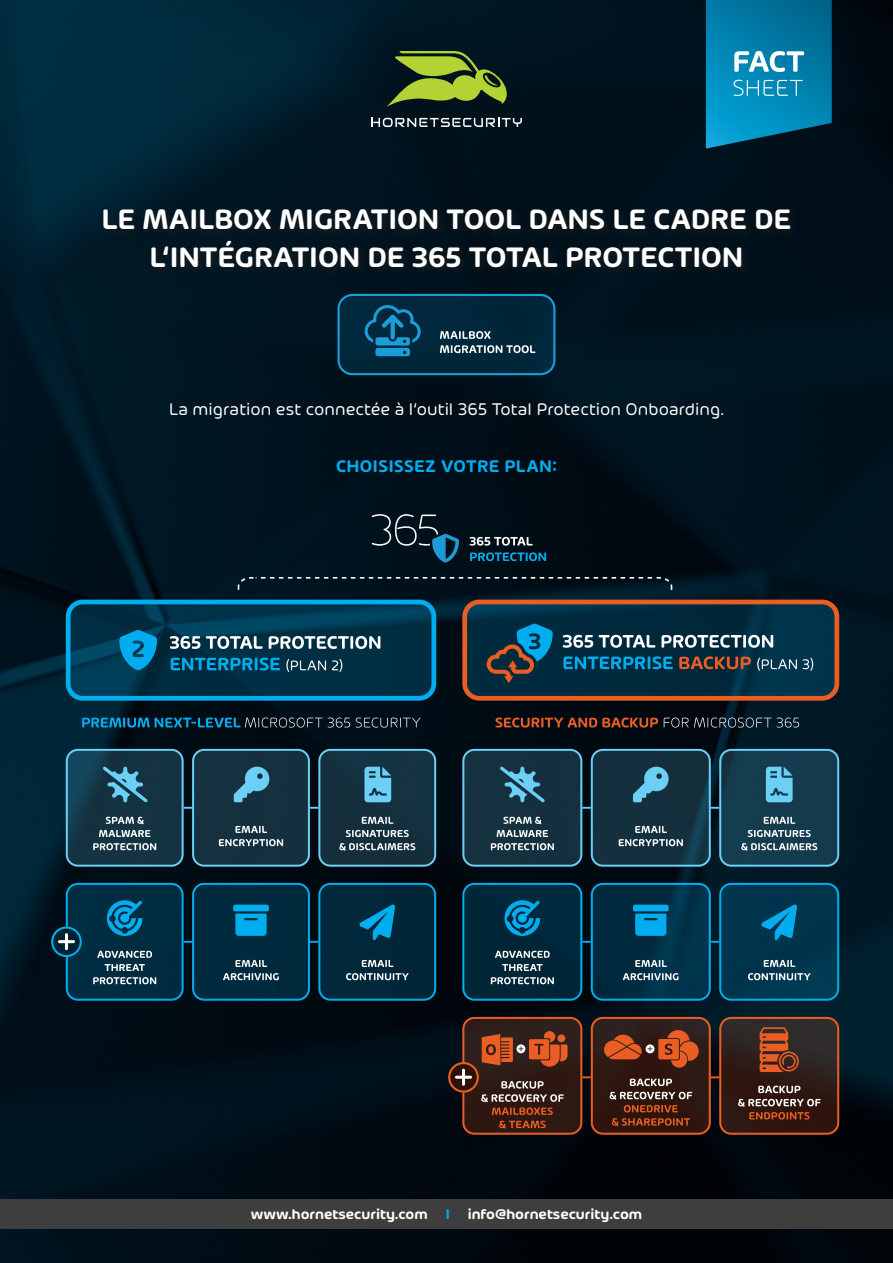
<style>
.page{position:relative;width:893px;height:1263px;background:#fff}
.page>*{position:absolute;margin:0;border:0;box-sizing:border-box;transform-origin:0 0}
.t1{font:600 30px/37.5px "Hornet";letter-spacing:-.01em;color:#fff;text-align:center}
.t2{font:18px "Hornet";color:#fff}
.t3{font:600 18px "Hornet";letter-spacing:.015em;color:#00aeef}
.t4{font:600 15px "Hornet";color:#fff}
.s1{color:#00aeef}
</style>
<div class="page">
<img style="left:0;top:0;width:893px;height:1263px">
<div style="left:100px;top:205px;width:700px;height:72px;background:#05151f"></div>
<svg style="left:371px;top:118px;width:151px;height:9px"></svg>
<svg style="left:386px;top:51px;width:123px;height:56px;background:#566e28"></svg>
<svg style="left:706px;top:0;width:126px;height:149px;background:#0c7ea6"></svg>
<svg style="left:470px;top:552px;width:76px;height:10px"></svg>
<svg style="left:470px;top:536px;width:63px;height:10px"></svg>
<svg style="left:372px;top:513px;width:87px;height:50px;background:#162f3d"></svg>
<svg style="left:237px;top:576px;width:436px;height:15px;background:#0e1e29"></svg>
<div style="left:67px;top:884px;width:116px;height:116px;background:#002c40;border-radius:11px"></div>
<div style="left:66px;top:883px;width:118px;height:118px;border:2px solid #00aeef;border-radius:11px"></div>
<svg style="left:93px;top:964px;width:63px;height:21px"></svg>
<svg style="left:97px;top:950px;width:55px;height:8px"></svg>
<div style="left:319px;top:884px;width:116px;height:116px;background:#00273a;border-radius:11px"></div>
<div style="left:318px;top:883px;width:118px;height:118px;border:2px solid #00aeef;border-radius:11px"></div>
<svg style="left:346px;top:960px;width:63px;height:21px"></svg>
<div style="left:193px;top:884px;width:116px;height:116px;background:#002a3e;border-radius:11px"></div>
<div style="left:192px;top:883px;width:118px;height:118px;border:2px solid #00aeef;border-radius:11px"></div>
<svg style="left:223px;top:960px;width:56px;height:21px"></svg>
<svg style="left:67px;top:750px;width:116px;height:116px;background:#143646"></svg>
<div style="left:66px;top:749px;width:118px;height:118px;border:2px solid #6bcff6;border-radius:11px"></div>
<svg style="left:93px;top:830px;width:63px;height:21px"></svg>
<svg style="left:106px;top:816px;width:38px;height:8px"></svg>
<div style="left:193px;top:750px;width:116px;height:116px;background:#15303f;border-radius:11px"></div>
<div style="left:192px;top:749px;width:118px;height:118px;border:2px solid #6bcff6;border-radius:11px"></div>
<svg style="left:219px;top:826px;width:64px;height:21px"></svg>
<div style="left:319px;top:750px;width:116px;height:116px;background:#14303f;border-radius:11px"></div>
<div style="left:318px;top:749px;width:118px;height:118px;border:2px solid #6bcff6;border-radius:11px"></div>
<svg style="left:68px;top:602px;width:366px;height:96px;background:#00334a"></svg>
<div style="left:66px;top:600px;width:370px;height:101px;border:5px solid #00aeef;border-radius:15px"></div>
<svg style="left:184px;top:807px;width:8px;height:2px"></svg>
<svg style="left:310px;top:807px;width:8px;height:2px"></svg>
<svg style="left:184px;top:941px;width:8px;height:2px"></svg>
<svg style="left:310px;top:941px;width:8px;height:2px"></svg>
<svg style="left:339px;top:817px;width:76px;height:34px"></svg>
<svg style="left:82px;top:717px;width:339px;height:11px;background:#154155"></svg>
<svg style="left:103px;top:767px;width:45px;height:35px;background:#356f87"></svg>
<svg style="left:234px;top:767px;width:35px;height:35px"></svg>
<svg style="left:364px;top:767px;width:27px;height:35px"></svg>
<svg style="left:107px;top:900px;width:36px;height:36px"></svg>
<svg style="left:359px;top:904px;width:36px;height:36px"></svg>
<svg style="left:233px;top:905px;width:36px;height:31px"></svg>
<svg style="left:286px;top:659px;width:57px;height:13px"></svg>
<svg style="left:171px;top:657px;width:109px;height:14px;background:#006891"></svg>
<svg style="left:170px;top:635px;width:210px;height:15px"></svg>
<svg style="left:465px;top:602px;width:372px;height:96px;background:#002d41"></svg>
<div style="left:462px;top:600px;width:377px;height:101px;border:5px solid #eb5e23;border-radius:15px"></div>
<div style="left:463px;top:884px;width:118px;height:116px;background:#002638;border-radius:11px"></div>
<div style="left:462px;top:883px;width:120px;height:118px;border:2px solid #00aeef;border-radius:11px"></div>
<svg style="left:491px;top:964px;width:63px;height:21px"></svg>
<svg style="left:495px;top:950px;width:55px;height:8px"></svg>
<div style="left:720px;top:884px;width:118px;height:116px;background:#00354d;border-radius:11px"></div>
<div style="left:719px;top:883px;width:120px;height:118px;border:2px solid #00aeef;border-radius:11px"></div>
<svg style="left:748px;top:960px;width:63px;height:21px"></svg>
<div style="left:592px;top:884px;width:118px;height:116px;background:linear-gradient(to right,#00273a,#00374f);border-radius:11px"></div>
<div style="left:591px;top:883px;width:120px;height:118px;border:2px solid #00aeef;border-radius:11px"></div>
<svg style="left:623px;top:960px;width:56px;height:21px"></svg>
<svg style="left:582px;top:941px;width:9px;height:2px"></svg>
<svg style="left:711px;top:941px;width:8px;height:2px"></svg>
<div style="left:463px;top:750px;width:118px;height:116px;background:#153140;border-radius:11px"></div>
<div style="left:462px;top:749px;width:120px;height:118px;border:2px solid #6bcff6;border-radius:11px"></div>
<svg style="left:491px;top:830px;width:63px;height:21px"></svg>
<svg style="left:503px;top:816px;width:38px;height:8px"></svg>
<svg style="left:592px;top:750px;width:118px;height:116px;background:#14303f"></svg>
<div style="left:591px;top:749px;width:120px;height:118px;border:2px solid #6bcff6;border-radius:11px"></div>
<svg style="left:619px;top:826px;width:64px;height:21px"></svg>
<div style="left:720px;top:750px;width:118px;height:116px;background:#143b4e;border-radius:11px"></div>
<div style="left:719px;top:749px;width:120px;height:118px;border:2px solid #6bcff6;border-radius:11px"></div>
<svg style="left:582px;top:807px;width:9px;height:2px"></svg>
<svg style="left:711px;top:807px;width:8px;height:2px"></svg>
<svg style="left:741px;top:817px;width:76px;height:34px"></svg>
<svg style="left:664px;top:717px;width:135px;height:11px"></svg>
<svg style="left:495px;top:717px;width:163px;height:11px;background:#5e2b18"></svg>
<div style="left:720px;top:1018px;width:118px;height:116px;background:linear-gradient(to bottom,#2e2c2c,#2e1109);border-radius:11px"></div>
<div style="left:719px;top:1017px;width:120px;height:118px;border:2px solid #eb5e23;border-radius:11px"></div>
<svg style="left:582px;top:1076px;width:9px;height:2px"></svg>
<svg style="left:711px;top:1076px;width:8px;height:2px"></svg>
<div style="left:463px;top:1018px;width:118px;height:116px;background:#2e1c17;border-radius:11px"></div>
<div style="left:462px;top:1017px;width:120px;height:118px;border:2px solid #eb5e23;border-radius:11px"></div>
<svg style="left:481px;top:1081px;width:83px;height:48px"></svg>
<div style="left:592px;top:1018px;width:118px;height:116px;background:linear-gradient(to right,#2f1914,#2e1b16);border-radius:11px"></div>
<div style="left:591px;top:1017px;width:120px;height:118px;border:2px solid #eb5e23;border-radius:11px"></div>
<svg style="left:609px;top:1078px;width:83px;height:48px;background:#5a3629"></svg>
<svg style="left:737px;top:1085px;width:84px;height:35px;background:#5a3c32"></svg>
<svg style="left:448px;top:1062px;width:31px;height:31px"></svg>
<svg style="left:449px;top:1063px;width:29px;height:28px"></svg>
<div style="left:448px;top:1062px;width:31px;height:31px;border:2px solid #eb5e23;border-radius:50%"></div>
<hr style="left:462px;top:1070px;width:3px;height:14px;background:#fff">
<hr style="left:456px;top:1076px;width:15px;height:3px;background:#fff">
<svg style="left:529px;top:1031px;width:39px;height:36px"></svg>
<svg style="left:516px;top:1044px;width:9px;height:9px"></svg>
<svg style="left:519px;top:1047px;width:4px;height:4px"></svg>
<svg style="left:482px;top:1034px;width:31px;height:31px"></svg>
<svg style="left:658px;top:1030px;width:41px;height:38px;background:#9d421e"></svg>
<svg style="left:646px;top:1044px;width:8px;height:9px"></svg>
<svg style="left:648px;top:1047px;width:4px;height:4px"></svg>
<svg style="left:604px;top:1035px;width:38px;height:24px"></svg>
<svg style="left:760px;top:1027px;width:39px;height:45px;background:#8e4324"></svg>
<svg style="left:500px;top:767px;width:45px;height:35px"></svg>
<svg style="left:633px;top:767px;width:36px;height:35px"></svg>
<svg style="left:766px;top:767px;width:27px;height:35px"></svg>
<svg style="left:505px;top:900px;width:35px;height:36px"></svg>
<svg style="left:761px;top:904px;width:36px;height:36px"></svg>
<svg style="left:633px;top:905px;width:36px;height:31px"></svg>
<svg style="left:757px;top:658px;width:57px;height:13px"></svg>
<svg style="left:679px;top:655px;width:72px;height:15px"></svg>
<svg style="left:563px;top:656px;width:110px;height:14px;background:#00658d"></svg>
<svg style="left:563px;top:634px;width:210px;height:15px"></svg>
<svg style="left:51px;top:926px;width:31px;height:31px"></svg>
<svg style="left:52px;top:927px;width:29px;height:29px"></svg>
<div style="left:51px;top:926px;width:31px;height:31px;border:2px solid #00aeef;border-radius:50%"></div>
<hr style="left:65px;top:934px;width:3px;height:15px;background:#fff">
<hr style="left:59px;top:940px;width:15px;height:3px;background:#fff">
<svg style="left:119px;top:630px;width:38px;height:40px;background:#0083b5"></svg>
<svg style="left:487px;top:624px;width:66px;height:59px;background:#204b5e"></svg>
<div style="left:0;top:1199px;width:893px;height:30px;background:#3e3e3f"></div>
<svg style="left:337px;top:294px;width:218px;height:81px;background:#0b3b52"></svg>
<p class="t1" style="left:101px;top:198px;width:691px">LE MAILBOX MIGRATION TOOL DANS LE CADRE DE<br>L‘INTÉGRATION DE 365 TOTAL PROTECTION</p>
<p class="t2" style="left:169px;top:396px;width:557px">La migration est connectée à l‘outil 365 Total Protection Onboarding.</p>
<p class="t3" style="left:336px;top:453px;width:222px">CHOISISSEZ VOTRE PLAN:</p>
<p class="t4" style="left:251px;top:1203px;width:393px">www.hornetsecurity.com <span class="s1">I</span> info@hornetsecurity.com</p>
</div>
